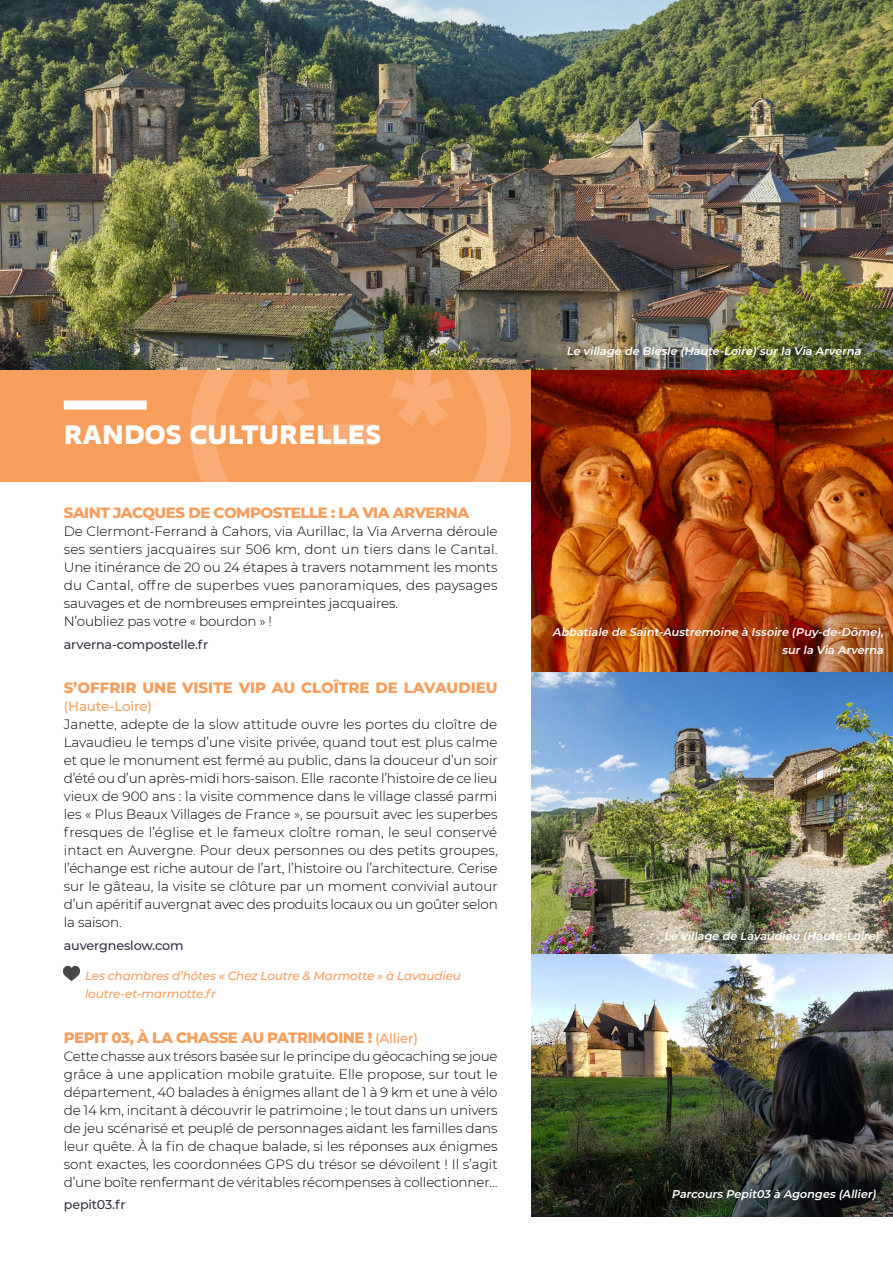
<style>
.page{position:relative;width:893px;height:1263px;background:#fff}
.page>*{position:absolute;margin:0;border:0;box-sizing:border-box;transform-origin:0 0}
.t1{font:900 150.9px "Blom";color:#fff}
.t2{font:900 26.7px "Blom";letter-spacing:.01em;color:#fff}
.t3{font:800 15px "Montserrat";letter-spacing:-.03em;color:#f89e5d}
.t4{font:800 15px "Montserrat";color:#f89e5d}
.t5{font:300 13.5px/18px "Montserrat";letter-spacing:-.01em;color:#000;text-align:justify}
.t6{font:500 13.5px "Montserrat";letter-spacing:-.01em;color:#f89e5d}
.t7{font:500 12.75px "Montserrat";letter-spacing:-.01em;color:#343445}
.t8{font:italic 500 12px/18px "Montserrat";letter-spacing:-.01em;color:#f89e5d}
.t9{font:italic 600 11.25px/18px "Montserrat";color:#fff;text-align:right}
.s1{font-weight:500;font-size:13.5px}
</style>
<div class="page">
<div style="left:0;top:361px;width:531px;height:121px;background:#f89e5d"></div>
<img style="left:531px;top:370px;width:362px;height:846px">
<img style="left:0;top:0;width:893px;height:370px">
<img style="left:63px;top:967px;width:17px;height:14px">
<div style="left:64px;top:401px;width:83px;height:9px;background:#fff"></div>
<h1 class="t1" style="left:187px;top:323px;width:329px">(*-*)</h1>
<p class="t3" style="left:64px;top:502px;width:407px">SAINT JACQUES DE COMPOSTELLE : LA VIA ARVERNA</p>
<p class="t5" style="left:64px;top:522px;width:435px;text-align:left">De Clermont-Ferrand à Cahors, via Aurillac, la Via Arverna déroule ses sentiers jacquaires sur 506 km, dont un tiers dans le Cantal.<br>Une itinérance de 20 ou 24 étapes à travers notamment les monts du Cantal, offre de superbes vues panoramiques, des paysages sauvages et de nombreuses empreintes jacquaires.<br>N’oubliez pas votre « bourdon » !</p>
<p class="t7" style="left:64px;top:635px;width:146px">arverna-compostelle.fr</p>
<p class="t4" style="left:64px;top:677px;width:435px">S’OFFRIR UNE VISITE VIP AU CLOÎTRE DE LAVAUDIEU</p>
<p class="t6" style="left:64px;top:697px;width:90px">(Haute-Loire)</p>
<p class="t5" style="left:64px;top:715px;width:435px">Janette, adepte de la slow attitude ouvre les portes du cloître de Lavaudieu le temps d’une visite privée, quand tout est plus calme et que le monument est fermé au public, dans la douceur d’un soir d’été ou d’un après-midi hors-saison. Elle raconte l’histoire de ce lieu vieux de 900 ans : la visite commence dans le village classé parmi les « Plus Beaux Villages de France », se poursuit avec les superbes fresques de l’église et le fameux cloître roman, le seul conservé intact en Auvergne. Pour deux personnes ou des petits groupes, l’échange est riche autour de l’art, l’histoire ou l’architecture. Cerise sur le gâteau, la visite se clôture par un moment convivial autour d’un apéritif auvergnat avec des produits locaux ou un goûter selon la saison.</p>
<p class="t7" style="left:64px;top:936px;width:121px">auvergneslow.com</p>
<p class="t8" style="left:85px;top:966px;width:378px">Les chambres d’hôtes « Chez Loutre &amp; Marmotte » à Lavaudieu loutre-et-marmotte.fr</p>
<p class="t3" style="left:64px;top:1026px;width:356px">PEPIT 03, À LA CHASSE AU PATRIMOINE ! <span class="s1">(Allier)</span></p>
<p class="t5" style="left:64px;top:1046px;width:435px">Cette chasse aux trésors basée sur le principe du géocaching se joue grâce à une application mobile gratuite. Elle propose, sur tout le département, 40 balades à énigmes allant de 1 à 9 km et une à vélo de 14 km, incitant à découvrir le patrimoine ; le tout dans un univers de jeu scénarisé et peuplé de personnages aidant les familles dans leur quête. À la fin de chaque balade, si les réponses aux énigmes sont exactes, les coordonnées GPS du trésor se dévoilent ! Il s’agit d’une boîte renfermant de véritables récompenses à collectionner…</p>
<p class="t7" style="left:64px;top:1195px;width:63px">pepit03.fr</p>
<h2 class="t2" style="left:64px;top:418px;width:319px">RANDOS CULTURELLES</h2>
<p class="t9" style="left:566px;top:342px;width:299px">Le village de Blesle (Haute-Loire)surla Via Arverna</p>
<p class="t9" style="left:553px;top:622px;width:335px">Abbatiale de Saint-Austremoine à Issoire (Puy-de-Dôme), surla Via Arverna</p>
<p class="t9" style="left:664px;top:926px;width:219px">Le village de Lavaudieu (Haute-Loire)</p>
<p class="t9" style="left:671px;top:1185px;width:209px">Parcours Pepit03 à Agonges (Allier)</p>
</div>
